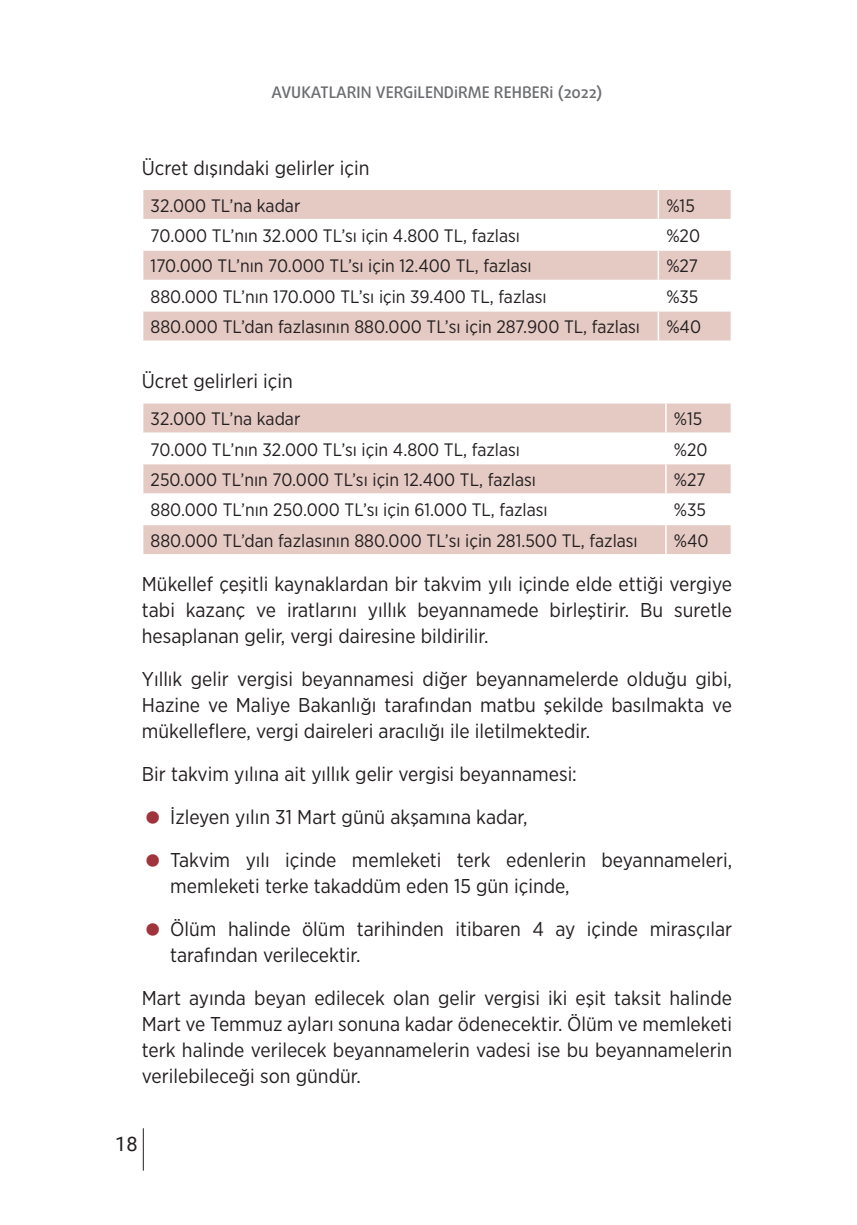
<style>
.page{position:relative;width:857px;height:1225px;background:#fff}
.page>*{position:absolute;margin:0;border:0;box-sizing:border-box;transform-origin:0 0}
.standart{font:20px/26px "Gotham Narrow";color:#231f20;text-align:justify}
.t1{font:20px "Roboto";color:#231f20}
.standart-2{font:18px "Gotham Narrow";color:#231f20}
.t2{font:500 16px "Daxline Pro";color:#6c6d70}
</style>
<div class="page">
<hr style="left:143px;top:1128px;width:1px;height:42px;background:#231f20">
<svg style="left:143px;top:190px;width:587px;height:150px;fill:#e5cac4"></svg>
<hr style="left:142px;top:219px;width:516px;height:1px;background:#fff">
<hr style="left:658px;top:219px;width:73px;height:1px;background:#fff">
<hr style="left:142px;top:249px;width:516px;height:2px;background:#fff">
<hr style="left:658px;top:249px;width:73px;height:2px;background:#fff">
<hr style="left:142px;top:280px;width:516px;height:1px;background:#fff">
<hr style="left:658px;top:280px;width:73px;height:1px;background:#fff">
<hr style="left:142px;top:310px;width:516px;height:2px;background:#fff">
<hr style="left:658px;top:310px;width:73px;height:2px;background:#fff">
<svg style="left:657px;top:190px;width:1px;height:150px"></svg>
<svg style="left:730px;top:190px;width:1px;height:150px"></svg>
<svg style="left:143px;top:403px;width:587px;height:151px;fill:#e5cac4"></svg>
<hr style="left:142px;top:432px;width:523px;height:2px;background:#fff">
<hr style="left:665px;top:432px;width:66px;height:2px;background:#fff">
<hr style="left:142px;top:463px;width:523px;height:1px;background:#fff">
<hr style="left:665px;top:463px;width:66px;height:1px;background:#fff">
<hr style="left:142px;top:493px;width:523px;height:2px;background:#fff">
<hr style="left:665px;top:493px;width:66px;height:2px;background:#fff">
<hr style="left:142px;top:524px;width:523px;height:1px;background:#fff">
<hr style="left:665px;top:524px;width:66px;height:1px;background:#fff">
<hr style="left:664px;top:403px;width:2px;height:29px;background:#fff">
<hr style="left:664px;top:434px;width:2px;height:29px;background:#fff">
<hr style="left:664px;top:464px;width:2px;height:29px;background:#fff">
<hr style="left:664px;top:495px;width:2px;height:29px;background:#fff">
<hr style="left:664px;top:525px;width:2px;height:29px;background:#fff">
<svg style="left:730px;top:403px;width:1px;height:151px"></svg>
<p class="t2" style="left:271px;top:82px;width:332px">AVUKATLARIN VERGİLENDİRME REHBERİ (2022)</p>
<p class="standart" style="left:142px;top:154px;width:229px">Ücret dışındaki gelirler için</p>
<p class="standart-2" style="left:150px;top:194px;width:151px">32.000 TL’na kadar</p>
<p class="standart-2" style="left:666px;top:194px;width:30px">%15</p>
<p class="standart-2" style="left:150px;top:224px;width:370px">70.000 TL’nın 32.000 TL’sı için 4.800 TL, fazlası</p>
<p class="standart-2" style="left:666px;top:224px;width:35px">%20</p>
<p class="standart-2" style="left:150px;top:255px;width:382px">170.000 TL’nın 70.000 TL’sı için 12.400 TL, fazlası</p>
<p class="standart-2" style="left:666px;top:255px;width:33px">%27</p>
<p class="standart-2" style="left:150px;top:285px;width:397px">880.000 TL’nın 170.000 TL’sı için 39.400 TL, fazlası</p>
<p class="standart-2" style="left:666px;top:285px;width:34px">%35</p>
<p class="standart-2" style="left:150px;top:316px;width:490px">880.000 TL’dan fazlasının 880.000 TL’sı için 287.900 TL, fazlası</p>
<p class="standart-2" style="left:666px;top:316px;width:36px">%40</p>
<p class="standart" style="left:142px;top:368px;width:152px">Ücret gelirleri için</p>
<p class="standart-2" style="left:150px;top:408px;width:151px">32.000 TL’na kadar</p>
<p class="standart-2" style="left:673px;top:408px;width:30px">%15</p>
<p class="standart-2" style="left:150px;top:438px;width:370px">70.000 TL’nın 32.000 TL’sı için 4.800 TL, fazlası</p>
<p class="standart-2" style="left:673px;top:438px;width:35px">%20</p>
<p class="standart-2" style="left:150px;top:468px;width:386px">250.000 TL’nın 70.000 TL’sı için 12.400 TL, fazlası</p>
<p class="standart-2" style="left:673px;top:468px;width:33px">%27</p>
<p class="standart-2" style="left:150px;top:499px;width:398px">880.000 TL’nın 250.000 TL’sı için 61.000 TL, fazlası</p>
<p class="standart-2" style="left:673px;top:499px;width:34px">%35</p>
<p class="standart-2" style="left:150px;top:529px;width:488px">880.000 TL’dan fazlasının 880.000 TL’sı için 281.500 TL, fazlası</p>
<p class="standart-2" style="left:673px;top:529px;width:36px">%40</p>
<p class="standart" style="left:142px;top:570px;width:591px">Mükellef çeşitli kaynaklardan bir takvim yılı içinde elde ettiği vergiye tabi kazanç ve iratlarını yıllık beyannamede birleştirir. Bu suretle hesaplanan gelir, vergi dairesine bildirilir.</p>
<p class="standart" style="left:142px;top:665px;width:591px">Yıllık gelir vergisi beyannamesi diğer beyannamelerde olduğu gibi, Hazine ve Maliye Bakanlığı tarafından matbu şekilde basılmakta ve mükelleflere, vergi daireleri aracılığı ile iletilmektedir.</p>
<p class="standart" style="left:142px;top:760px;width:436px">Bir takvim yılına ait yıllık gelir vergisi beyannamesi:</p>
<p class="standart" style="left:170px;top:803px;width:358px">İzleyen yılın 31 Mart günü akşamına kadar,</p>
<p class="standart" style="left:170px;top:846px;width:563px">Takvim yılı içinde memleketi terk edenlerin beyannameleri, memleketi terke takaddüm eden 15 gün içinde,</p>
<p class="standart" style="left:170px;top:915px;width:563px">Ölüm halinde ölüm tarihinden itibaren 4 ay içinde mirasçılar tarafından verilecektir.</p>
<p class="standart" style="left:142px;top:984px;width:591px">Mart ayında beyan edilecek olan gelir vergisi iki eşit taksit halinde Mart ve Temmuz ayları sonuna kadar ödenecektir. Ölüm ve memleketi terk halinde verilecek beyannamelerin vadesi ise bu beyannamelerin verilebileceği son gündür.</p>
<p class="t1" style="left:115px;top:1129px;width:24px">18</p>
</div>
